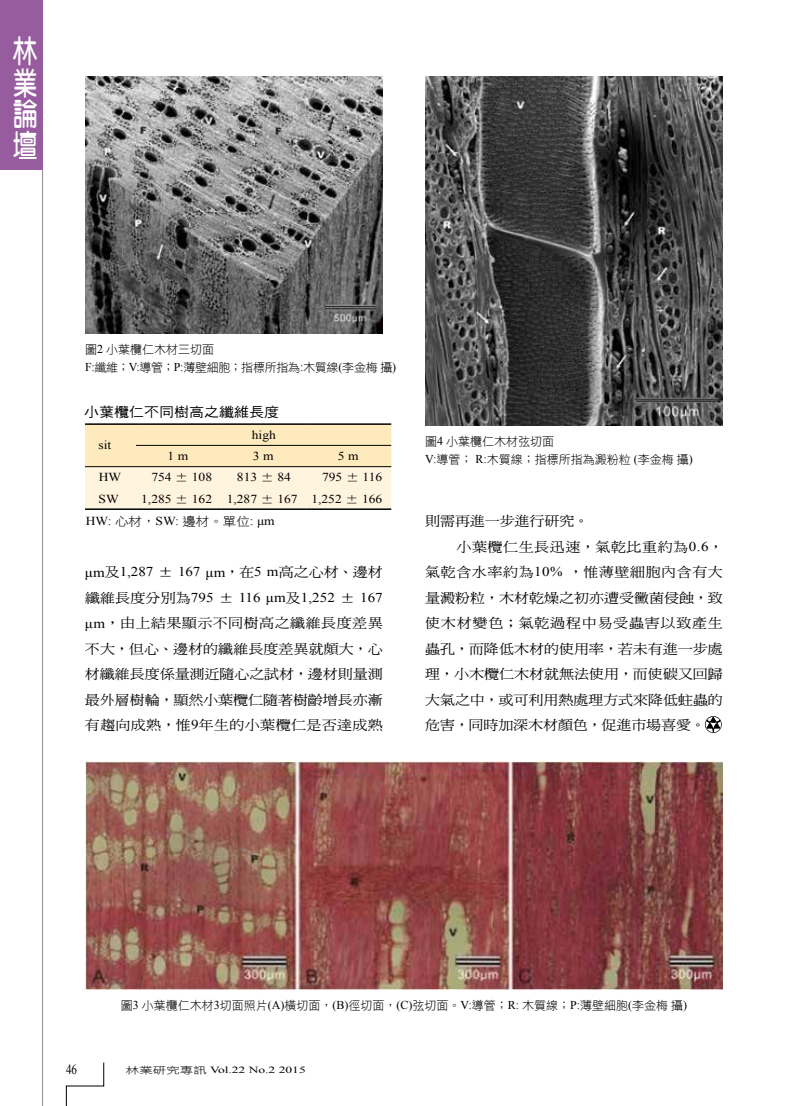
<style>
.page{position:relative;width:808px;height:1106px;background:#fff}
.page>*{position:absolute;margin:0;border:0;box-sizing:border-box;transform-origin:0 0}
.t1{font:31.5px/31.5px "DF Yuan W7 WINP BF";color:#fff;text-align:justify;scale:.77 1}
.t2{font:13.8px "Times New Roman";color:#000;scale:.8 1}
.t3{font:13.5px/25.5px "DF Ming W5 WINP BF";color:#000;text-align:justify;scale:1.11 1}
.t4{font:13.5px/25.5px "Times New Roman";letter-spacing:.005em;color:#000;scale:1.11 1}
.t5{font:13.5px "DF Ming W5 WINP BF";letter-spacing:.04em;color:#000;scale:1.11 1}
.t6{font:13.5px "DF Ming W5 WINP BF";letter-spacing:.05em;color:#000;scale:1.11 1}
.t7{font:13.5px "DF Hei W5 WINP BF";color:#000;scale:1.11 1}
.t8{font:12.15px/22.4px "Times New Roman";color:#000;scale:1.11 1}
.t9{font:12px/18px "DF Hei W3 WINP BF";color:#000}
.t10{font:9.45px "Times New Roman";color:#000;scale:1.43 1}
.s1{font-family:"Times New Roman"}
.s2{font-family:"DF Hei W3 WINP BF"}
.s3{font-family:"DF Ming W5 WINP BF"}
</style>
<div class="page">
<hr style="left:42px;top:0;width:1px;height:1106px;background:#636363">
<svg style="left:66px;top:1062px;width:38px;height:44px"></svg>
<div style="left:0;top:0;width:43px;height:170px;background:#965c9e"></div>
<svg style="left:705px;top:716px;width:17px;height:17px"></svg>
<img style="left:85px;top:77px;width:298px;height:256px">
<img style="left:85px;top:761px;width:638px;height:228px">
<img style="left:425px;top:77px;width:298px;height:348px">
<svg style="left:85px;top:425px;width:306px;height:83px;background:#fdeecd"></svg>
<hr style="left:85px;top:466px;width:51px;height:1px;background:#000">
<hr style="left:136px;top:466px;width:85px;height:1px;background:#000">
<hr style="left:221px;top:466px;width:85px;height:1px;background:#000">
<hr style="left:306px;top:466px;width:85px;height:1px;background:#000">
<hr style="left:85px;top:423px;width:51px;height:2px;background:#000">
<hr style="left:136px;top:423px;width:85px;height:2px;background:#000">
<hr style="left:221px;top:423px;width:85px;height:2px;background:#000">
<hr style="left:306px;top:423px;width:85px;height:2px;background:#000">
<hr style="left:85px;top:508px;width:51px;height:2px;background:#000">
<hr style="left:136px;top:508px;width:85px;height:2px;background:#000">
<hr style="left:221px;top:508px;width:85px;height:2px;background:#000">
<hr style="left:306px;top:508px;width:85px;height:2px;background:#000">
<hr style="left:136px;top:445px;width:85px;height:1px;background:#000">
<hr style="left:221px;top:445px;width:85px;height:1px;background:#000">
<hr style="left:306px;top:445px;width:85px;height:1px;background:#000">
<h1 class="t1" style="left:13px;top:35px;width:32px">林業論壇</h1>
<p class="t9" style="left:85px;top:340px;width:313px">圖<span class="s1">2</span> 小葉欖仁木材三切面<br><span class="s1">F:</span>纖維；<span class="s1">V:</span>導管；<span class="s1">P:</span>薄壁細胞；指標所指為<span class="s1">:</span>木質線<span class="s1">(</span>李金梅攝<span class="s1">)</span></p>
<p class="t7" style="left:84px;top:405px;width:177px">小葉欖仁不同樹高之纖維長度</p>
<p class="t8" style="left:98px;top:434px;width:13px">sit</p>
<p class="t8" style="left:252px;top:423px;width:23px">high</p>
<p class="t8" style="left:168px;top:444px;width:20px">1 m</p>
<p class="t8" style="left:253px;top:444px;width:20px">3 m</p>
<p class="t8" style="left:338px;top:444px;width:20px">5 m</p>
<p class="t8" style="left:99px;top:466px;width:22px">HW</p>
<p class="t8" style="left:151px;top:466px;width:56px">754 <span class="s2">±</span> 108</p>
<p class="t8" style="left:237px;top:466px;width:50px">813 <span class="s2">±</span> 84</p>
<p class="t8" style="left:322px;top:466px;width:56px">795 <span class="s2">±</span> 116</p>
<p class="t8" style="left:99px;top:487px;width:20px">SW</p>
<p class="t8" style="left:86px;top:487px;width:269px;text-indent:55px">1,285 <span class="s2">±</span> 162 1,287 <span class="s2">±</span> 167 1,252 <span class="s2">±</span> 166<br>HW: <span class="s2">心材，</span>SW: <span class="s2">邊材。單位</span>: μm</p>
<p class="t4" style="left:85px;top:559px;width:270px">μm<span class="s3">及</span>1,287 <span class="s3">±</span> 167 μm<span class="s3">，在</span>5 m<span class="s3">高之心材、邊材纖維長度分別為</span>795 <span class="s3">±</span> 116 μm<span class="s3">及</span>1,252 <span class="s3">±</span> 167</p>
<p class="t3" style="left:85px;top:610px;width:270px"><span class="s1">μm</span>，由上結果顯示不同樹高之纖維長度差異不大，但心、邊材的纖維長度差異就頗大，心材纖維長度係量測近隨心之試材，邊材則量測最外層樹輪，顯然小葉欖仁隨著樹齡增長亦漸有趨向成熟，惟<span class="s1">9</span>年生的小葉欖仁是否達成熟</p>
<p class="t9" style="left:425px;top:432px;width:269px">圖<span class="s1">4</span> 小葉欖仁木材弦切面<br><span class="s1">V:</span>導管； <span class="s1">R:</span>木質線；指標所指為澱粉粒 <span class="s1">(</span>李金梅攝<span class="s1">)</span></p>
<p class="t3" style="left:425px;top:508px;width:149px">則需再進一步進行研究。</p>
<p class="t5" style="left:456px;top:540px;width:242px">小葉欖仁生長迅速，氣乾比重約為<span class="s1">0.6</span>，</p>
<p class="t5" style="left:425px;top:565px;width:270px">氣乾含水率約為<span class="s1">10%</span> ，惟薄壁細胞內含有大</p>
<p class="t3" style="left:425px;top:585px;width:270px">量澱粉粒，木材乾燥之初亦遭受黴菌侵蝕，致</p>
<p class="t6" style="left:425px;top:616px;width:270px">使木材變色；氣乾過程中易受蟲害以致產生</p>
<p class="t3" style="left:425px;top:636px;width:270px">蟲孔，而降低木材的使用率，若未有進一步處</p>
<p class="t3" style="left:425px;top:661px;width:270px">理，小木欖仁木材就無法使用，而使碳又回歸</p>
<p class="t3" style="left:425px;top:687px;width:270px">大氣之中，或可利用熱處理方式來降低蛀蟲的</p>
<p class="t3" style="left:425px;top:712px;width:254px">危害，同時加深木材顏色，促進市場喜愛。</p>
<p class="t9" style="left:121px;top:996px;width:568px">圖<span class="s1">3</span> 小葉欖仁木材<span class="s1">3</span>切面照片<span class="s1">(A)</span>橫切面，<span class="s1">(B)</span>徑切面，<span class="s1">(C)</span>弦切面。<span class="s1">V:</span>導管；<span class="s1">R:</span> 木質線；<span class="s1">P:</span>薄壁細胞<span class="s1">(</span>李金梅攝<span class="s1">)</span></p>
<p class="t2" style="left:66px;top:1060px;width:15px">46</p>
<p class="t10" style="left:126px;top:1063px;width:127px"><span class="s2">林業研究專訊</span> Vol.22 No.2 2015</p>
</div>
